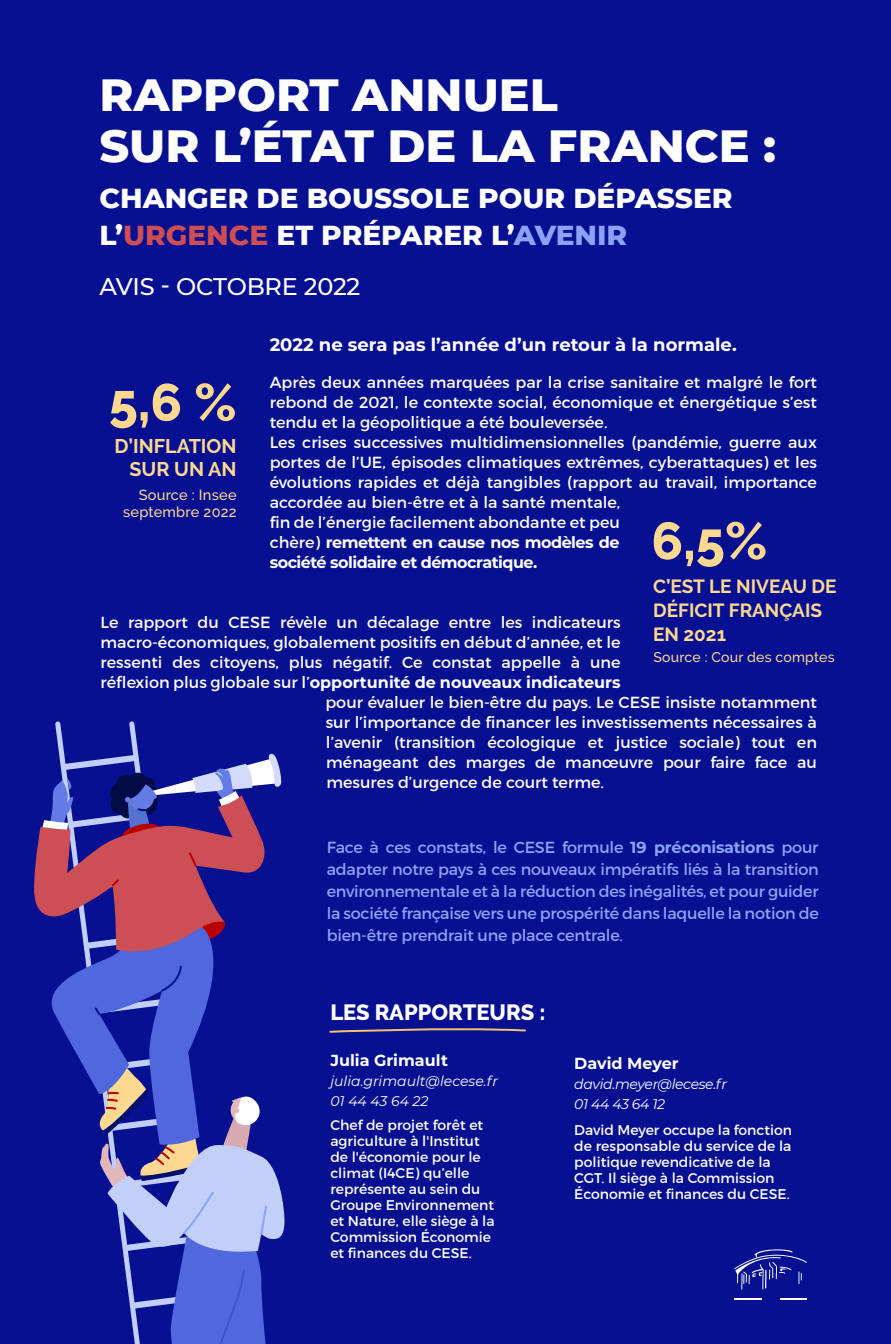
<style>
.page{position:relative;width:891px;height:1344px;background:#fff}
.page>*{position:absolute;margin:0;border:0;box-sizing:border-box;transform-origin:0 0}
.t1{font:800 52px "Raleway";color:#fdd890}
.t2{font:800 46px/50.2px "Montserrat";color:#fff}
.t3{font:800 28px/37.6px "Montserrat";color:#fff}
.t4{font:500 24px "Montserrat";letter-spacing:-.01em;color:#fff}
.t5{font:800 22px "Raleway";color:#fff}
.t6{font:700 19.8px/22.8px "Raleway";color:#fdd890;text-align:right}
.t7{font:700 19px/24px "Raleway";color:#fdd890}
.t8{font:700 18px "Montserrat";color:#fff}
.t9{font:16px/20px "Montserrat";color:#fff}
.t10{font:16px/22px "Montserrat";letter-spacing:-.015em;color:#8da2f7;text-align:justify}
.t11{font:700 16px "Montserrat";color:#fff}
.t12{font:500 14.6px/16.6px "Raleway";letter-spacing:.015em;color:#fdd890;text-align:right}
.t13{font:14px/16px "Montserrat";color:#fff}
.t14{font:italic 14px/20px "Montserrat";letter-spacing:-.01em;color:#fff}
.t15{font:500 14px "Raleway";letter-spacing:.015em;color:#fdd890}
.s1{color:#ce4e55}
.s2{color:#8da2f7}
.s3{font-weight:700}
.s4{font-weight:400}
</style>
<div class="page">
<div style="left:0;top:0;width:890px;height:1344px;background:#061091"></div>
<svg style="left:34px;top:750px;width:251px;height:594px"></svg>
<svg style="left:734px;top:1298px;width:27px;height:1px"></svg>
<svg style="left:780px;top:1298px;width:26px;height:1px"></svg>
<svg style="left:734px;top:1249px;width:72px;height:40px"></svg>
<svg style="left:329px;top:1028px;width:197px;height:5px"></svg>
<h2 class="t2" style="left:99px;top:67px;width:678px">RAPPORT ANNUEL<br>SUR L’ÉTAT DE LA FRANCE :</h2>
<h3 class="t3" style="left:99px;top:177px;width:634px">CHANGER DE BOUSSOLE POUR DÉPASSER<br>L’<span class="s1">URGENCE</span> ET PRÉPARER L’<span class="s2">AVENIR</span></h3>
<h3 class="t4" style="left:99px;top:269px;width:262px">AVIS - OCTOBRE 2022</h3>
<p class="t8" style="left:269px;top:332px;width:468px">2022 ne sera pas l’année d’un retour à la normale.</p>
<p class="t9" style="left:269px;top:372px;width:548px">Après deux années marquées par la crise sanitaire et malgré le fort rebond de 2021, le contexte social, économique et énergétique s’est tendu et la géopolitique a été bouleversée.<br>Les crises successives multidimensionnelles (pandémie, guerre aux portes de l’UE, épisodes climatiques extrêmes, cyberattaques) et les évolutions rapides et déjà tangibles (rapport au travail, importance accordée au bien-être et à la santé mentale,<br>fin de l’énergie facilement abondante et peu<br>chère) <span class="s3">remettent en cause nos modèles de<br>société solidaire et démocratique.</span></p>
<h1 class="t1" style="left:109px;top:373px;width:129px">5,6 %</h1>
<p class="t6" style="left:114px;top:435px;width:124px">D’INFLATION<br>SUR UN AN</p>
<p class="t12" style="left:123px;top:486px;width:115px">Source : Insee septembre 2022</p>
<h1 class="t1" style="left:651px;top:511px;width:117px">6,5%</h1>
<p class="t7" style="left:652px;top:575px;width:185px">C’EST LE NIVEAU DE<br>DÉFICIT FRANÇAIS<br>EN 2021</p>
<p class="t15" style="left:653px;top:649px;width:182px">Source : Cour des comptes</p>
<p class="t9" style="left:100px;top:612px;width:521px">Le rapport du CESE révèle un décalage entre les indicateurs</p>
<p class="t9" style="left:100px;top:632px;width:521px">macro-économiques, globalement positifs en début d’année, et le</p>
<p class="t9" style="left:100px;top:652px;width:521px">ressenti des citoyens, plus négatif. Ce constat appelle à une</p>
<p class="t11" style="left:100px;top:670px;width:521px"><span class="s4">réflexion plus globale sur l’</span>opportunité de nouveaux indicateurs</p>
<p class="t9" style="left:325px;top:692px;width:493px">pour évaluer le bien-être du pays. Le CESE insiste notamment</p>
<p class="t9" style="left:325px;top:712px;width:492px">sur l’importance de financer les investissements nécessaires à</p>
<p class="t9" style="left:326px;top:732px;width:492px">l’avenir (transition écologique et justice sociale) tout en</p>
<p class="t9" style="left:326px;top:752px;width:492px">ménageant des marges de manœuvre pour faire face au</p>
<p class="t9" style="left:326px;top:772px;width:279px">mesures d’urgence de court terme.</p>
<p class="t10" style="left:326px;top:836px;width:493px">Face à ces constats, le CESE formule <span class="s3">19 préconisations</span> pour adapter notre pays à ces nouveaux impératifs liés à la transition environnementale et à la réduction des inégalités, et pour guider la société française vers une prospérité dans laquelle la notion de bien-être prendrait une place centrale.</p>
<h3 class="t5" style="left:330px;top:999px;width:216px">LES RAPPORTEURS :</h3>
<p class="t11" style="left:330px;top:1048px;width:119px">Julia Grimault</p>
<p class="t14" style="left:330px;top:1070px;width:169px">julia.grimault@lecese.fr<br>01 44 43 64 22</p>
<p class="t11" style="left:574px;top:1052px;width:106px">David Meyer</p>
<p class="t14" style="left:574px;top:1073px;width:154px">david.meyer@lecese.fr<br>01 44 43 64 12</p>
<p class="t13" style="left:330px;top:1117px;width:166px">Chef de projet forêt et agriculture à l'Institut de l'économie pour le climat (I4CE) qu’elle représente au sein du<br>Groupe Environnement et Nature, elle siège à la<br>Commission Économie et finances du CESE.</p>
<p class="t13" style="left:574px;top:1122px;width:219px">David Meyer occupe la fonction de responsable du service de la politique revendicative de la<br>CGT. Il siège à la Commission<br>Économie et finances du CESE.</p>
</div>
